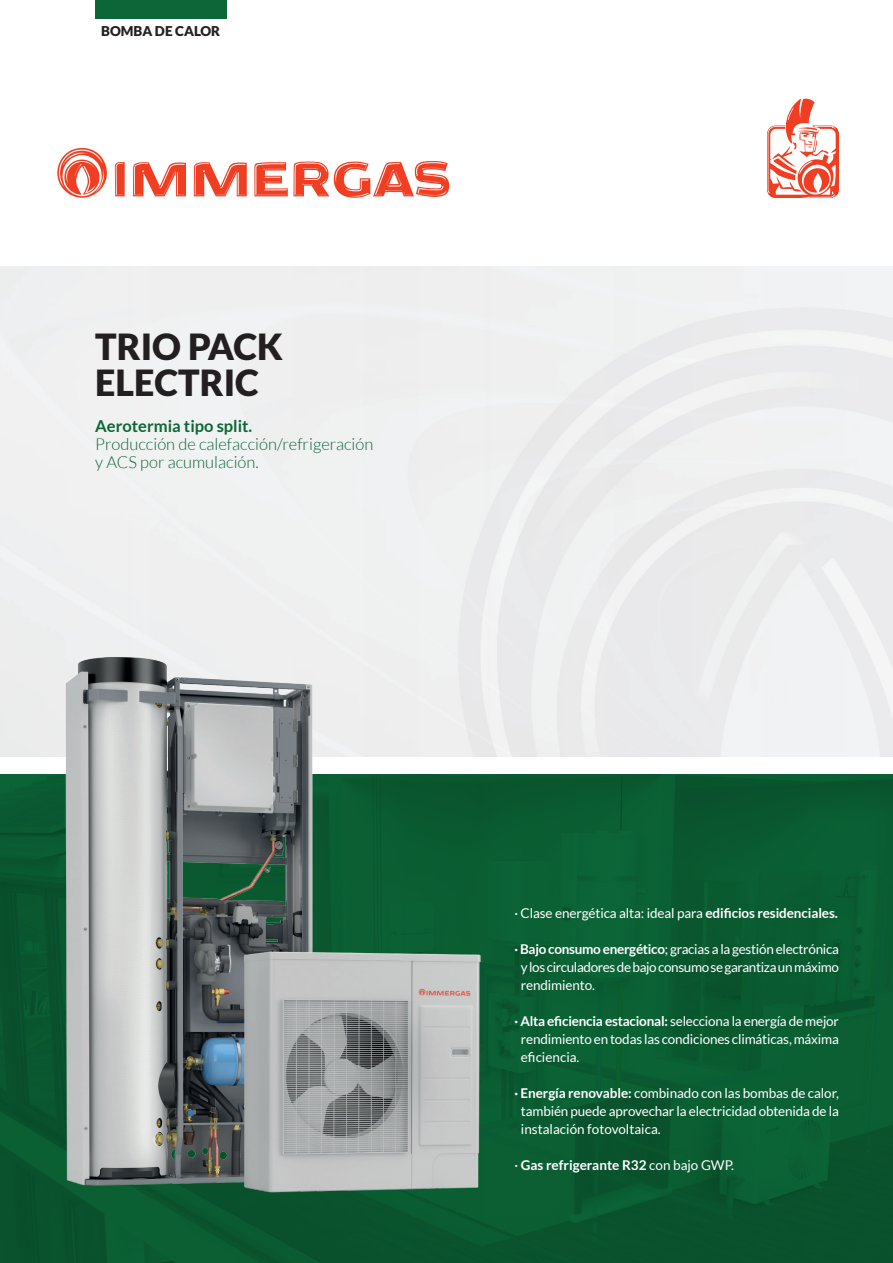
<style>
.page{position:relative;width:893px;height:1263px;background:#fff}
.page>*{position:absolute;margin:0;border:0;box-sizing:border-box;transform-origin:0 0}
.t1{font:900 36px "Lato";color:#231f20}
.t2{font:300 16.5px "Lato";color:#0c6638}
.t3{font:700 16.5px "Lato";color:#0c6638}
.t4{font:13.5px "Lato";letter-spacing:-.01em;color:#fff}
.t5{font:700 13.5px "Lato";letter-spacing:-.015em;color:#fff}
.t6{font:900 13.5px "Lato";color:#231f20}
.s1{font-weight:700}
.s2{font-weight:400}
</style>
<div class="page">
<div style="left:0;top:774px;width:893px;height:489px;background:#0a5b31"></div>
<svg style="left:133px;top:162px;width:53px;height:34px"></svg>
<svg style="left:194px;top:162px;width:53px;height:34px"></svg>
<svg style="left:254px;top:162px;width:34px;height:34px"></svg>
<svg style="left:294px;top:161px;width:155px;height:37px"></svg>
<svg style="left:57px;top:148px;width:68px;height:50px"></svg>
<svg style="left:767px;top:99px;width:72px;height:99px"></svg>
<div style="left:95px;top:0;width:131px;height:18px;background:#0c6638"></div>
<img style="left:41px;top:648px;width:473px;height:561px">
<p class="t6" style="left:101px;top:23px;width:121px">BOMBA DE CALOR</p>
<p class="t1" style="left:95px;top:326px;width:189px">TRIO PACK</p>
<p class="t1" style="left:95px;top:362px;width:165px">ELECTRIC</p>
<p class="t3" style="left:95px;top:417px;width:159px">Aerotermia tipo split.</p>
<p class="t2" style="left:95px;top:435px;width:280px">Producción de calefacción/refrigeración</p>
<p class="t2" style="left:95px;top:453px;width:165px">y ACS por acumulación.</p>
<p class="t4" style="left:514px;top:906px;width:325px">· Clase energética alta: ideal para <span class="s1">edificios residenciales.</span></p>
<p class="t4" style="left:514px;top:942px;width:326px"><span class="s1">· Bajo consumo energético</span>; gracias a la gestión electrónica</p>
<p class="t4" style="left:521px;top:960px;width:320px">y los circuladores de bajo consumo se garantiza un máximo</p>
<p class="t4" style="left:521px;top:978px;width:76px">rendimiento.</p>
<p class="t5" style="left:514px;top:1013px;width:326px">· Alta eficiencia estacional: <span class="s2">selecciona la energía de mejor</span></p>
<p class="t4" style="left:521px;top:1032px;width:320px">rendimiento en todas las condiciones climáticas, máxima</p>
<p class="t4" style="left:521px;top:1050px;width:60px">eficiencia.</p>
<p class="t4" style="left:514px;top:1086px;width:326px"><span class="s1">· Energía renovable:</span> combinado con las bombas de calor,</p>
<p class="t4" style="left:521px;top:1104px;width:320px">también puede aprovechar la electricidad obtenida de la</p>
<p class="t4" style="left:521px;top:1122px;width:141px">instalación fotovoltaica.</p>
<p class="t5" style="left:514px;top:1157px;width:221px"><span class="s2">·</span> Gas refrigerante R32 <span class="s2">con bajo GWP.</span></p>
</div>
